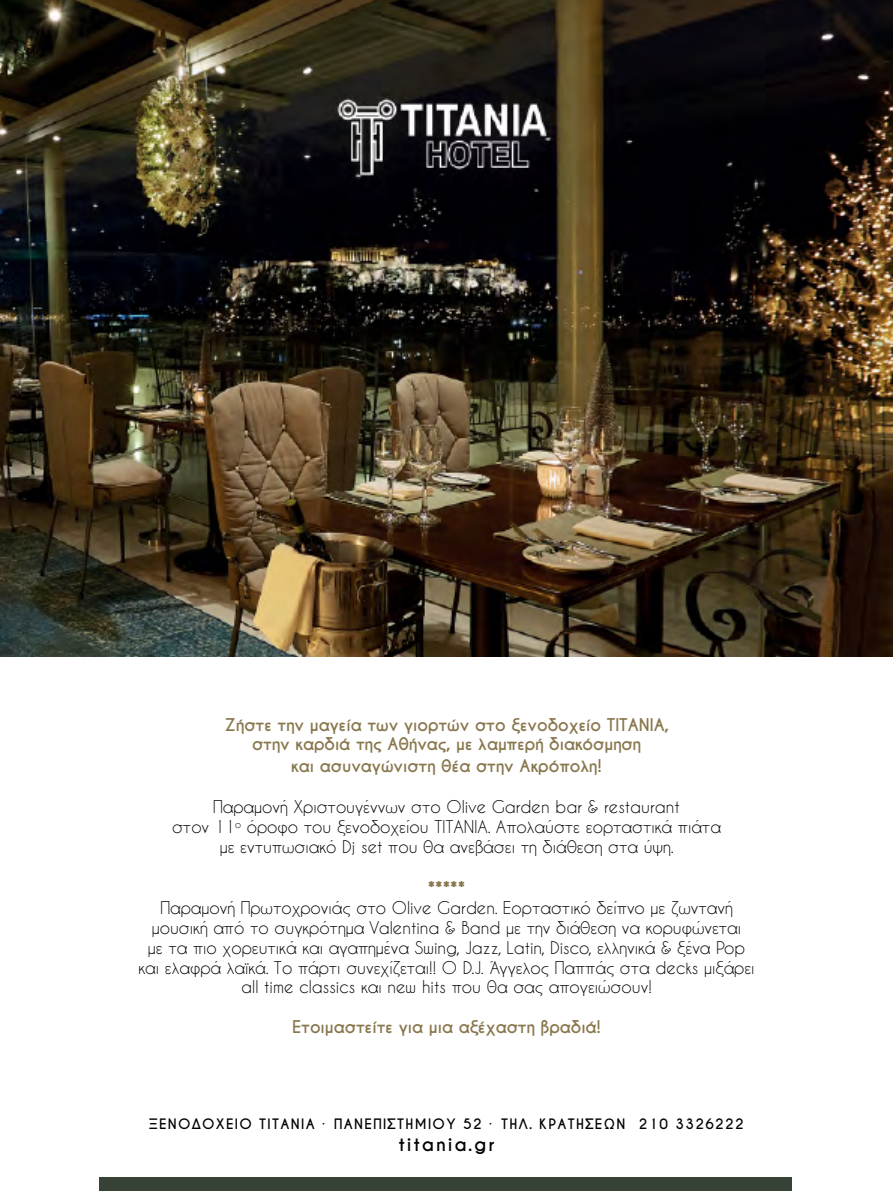
<style>
.page{position:relative;width:893px;height:1191px;background:#fff}
.page>*{position:absolute;margin:0;border:0;box-sizing:border-box;transform-origin:0 0}
.t1{font:700 18px "Caviar Dreams";letter-spacing:.1em;color:#000}
.t2{font:16.5px/19.8px "Caviar Dreams";color:#000;text-align:center}
.t3{font:700 16.5px/19.8px "Caviar Dreams";color:#88764c;text-align:center}
.t4{font:700 13.5px "Caviar Dreams";letter-spacing:.1em;color:#000}
</style>
<div class="page">
<img style="left:0;top:0;width:893px;height:656px">
<div style="left:100px;top:1177px;width:692px;height:14px;background:#364236"></div>
<p class="t3" style="left:224px;top:715px;width:446px">Ζήστε την μαγεία των γιορτών στο ξενοδοχείο ΤΙΤΑΝΙΑ, στην καρδιά της Αθήνας, με λαμπερή διακόσμηση</p>
<p class="t3" style="left:291px;top:756px;width:312px">και ασυναγώνιστη θέα στην Ακρόπολη!</p>
<p class="t2" style="left:172px;top:797px;width:550px">Παραμονή Χριστουγέννων στο Olive Garden bar &amp; restaurant<br>στον 11<sup>ο</sup> όροφο του ξενοδοχείου ΤΙΤΑΝΙΑ. Απολαύστε εορταστικά πιάτα με εντυπωσιακό Dj set που θα ανεβάσει τη διάθεση στα ύψη.</p>
<p class="t3" style="left:428px;top:878px;width:39px">*****</p>
<p class="t2" style="left:138px;top:897px;width:618px">Παραμονή Πρωτοχρονιάς στο Olive Garden. Eορταστικό δείπνο με ζωντανή μουσική από το συγκρότημα Valentina &amp; Band με την διάθεση να κορυφώνεται<br>με τα πιο χορευτικά και αγαπημένα Swing, Jazz, Latin, Disco, ελληνικά &amp; ξένα Pop και ελαφρά λαϊκά. Το πάρτι συνεχίζεται!! Ο D.J. Άγγελος Παππάς στα decks μιξάρει all time classics και new hits που θα σας απογειώσουν!</p>
<p class="t3" style="left:292px;top:1017px;width:310px">Ετοιμαστείτε για μια αξέχαστη βραδιά!</p>
<p class="t4" style="left:149px;top:1116px;width:596px">ΞΕΝΟΔΟΧΕΙΟ ΤΙΤΑΝΙΑ · ΠΑΝΕΠΙΣΤΗΜΙΟΥ 52 · ΤΗΛ. ΚΡΑΤΗΣΕΩΝ 210 3326222</p>
<p class="t1" style="left:398px;top:1133px;width:98px">titania.gr</p>
</div>
